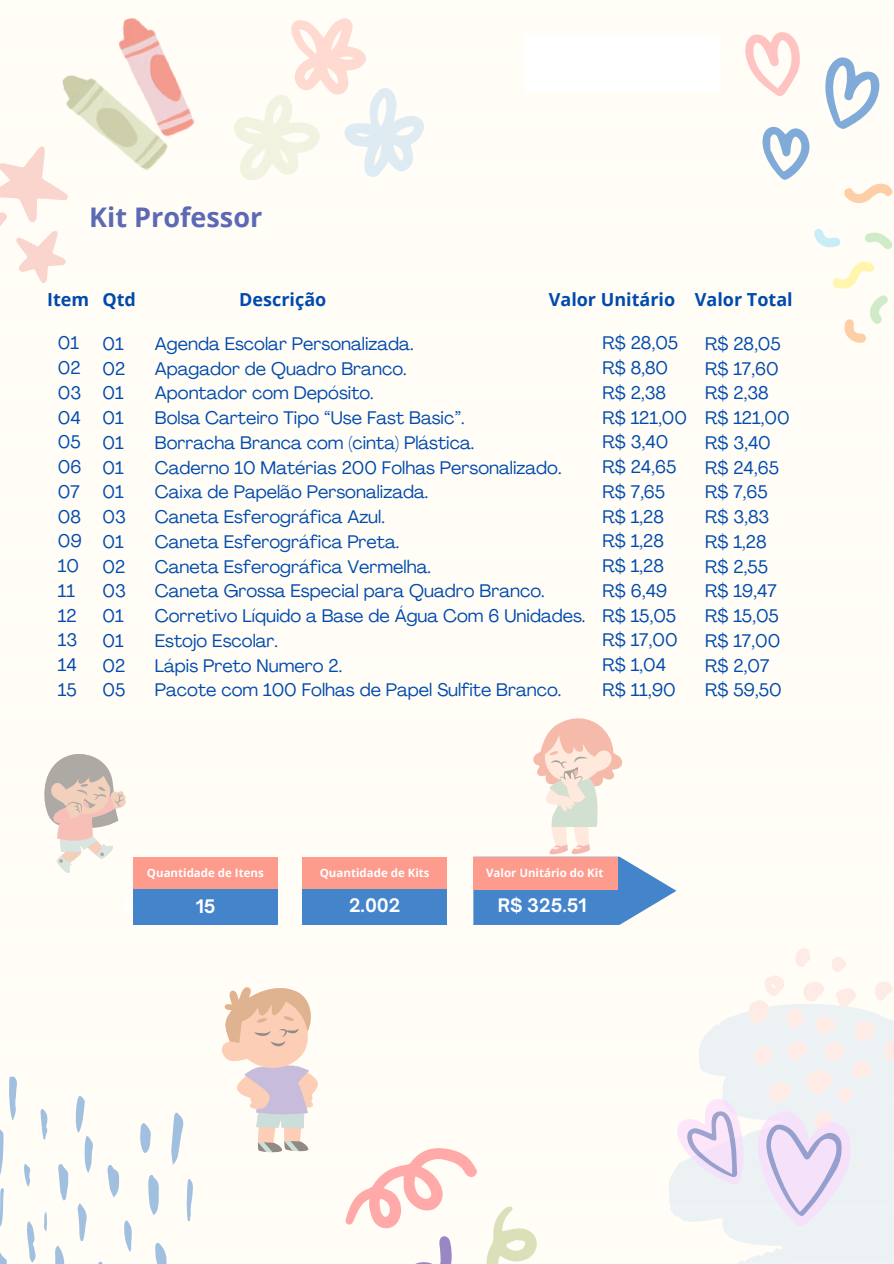
<style>
.page{position:relative;width:894px;height:1264px;background:#fff}
.page>*{position:absolute;margin:0;border:0;box-sizing:border-box;transform-origin:0 0}
.t1{font:700 27px "Open Sans";color:#5d69b4}
.t2{font:18px/24.8px "Agrandir";color:#004aad}
.t3{font:700 18px "Open Sans";color:#004aad}
.t4{font:700 17.85px "Open Sauce One";color:#fff}
.t5{font:700 11.55px "Open Sans";color:#fff}
</style>
<div class="page">
<svg style="left:234px;top:18px;width:190px;height:162px"></svg>
<img style="left:62px;top:17px;width:133px;height:153px">
<svg style="left:171px;top:1112px;width:13px;height:52px"></svg>
<svg style="left:148px;top:1174px;width:11px;height:41px"></svg>
<svg style="left:55px;top:1245px;width:10px;height:18px"></svg>
<svg style="left:0;top:1252px;width:7px;height:11px"></svg>
<svg style="left:0;top:1076px;width:17px;height:99px"></svg>
<svg style="left:107px;top:1164px;width:12px;height:33px"></svg>
<svg style="left:58px;top:1164px;width:10px;height:36px"></svg>
<svg style="left:140px;top:1123px;width:11px;height:30px"></svg>
<svg style="left:155px;top:1242px;width:12px;height:21px"></svg>
<svg style="left:77px;top:1203px;width:10px;height:38px"></svg>
<svg style="left:76px;top:1096px;width:17px;height:76px"></svg>
<svg style="left:27px;top:1221px;width:9px;height:41px"></svg>
<svg style="left:186px;top:1178px;width:7px;height:43px"></svg>
<svg style="left:124px;top:1220px;width:8px;height:31px"></svg>
<svg style="left:40px;top:1108px;width:8px;height:31px"></svg>
<svg style="left:0;top:1188px;width:4px;height:38px"></svg>
<svg style="left:24px;top:1163px;width:7px;height:23px"></svg>
<svg style="left:44px;top:1212px;width:3px;height:19px"></svg>
<svg style="left:486px;top:1206px;width:51px;height:57px"></svg>
<svg style="left:345px;top:1148px;width:132px;height:115px"></svg>
<svg style="left:44px;top:754px;width:82px;height:118px"></svg>
<svg style="left:669px;top:948px;width:224px;height:315px"></svg>
<svg style="left:745px;top:32px;width:148px;height:311px"></svg>
<svg style="left:0;top:146px;width:68px;height:138px"></svg>
<svg style="left:221px;top:987px;width:97px;height:165px"></svg>
<svg style="left:473px;top:718px;width:203px;height:207px"></svg>
<div style="left:473px;top:856px;width:144px;height:33px;background:#fd9b8d"></div>
<div style="left:302px;top:856px;width:145px;height:33px;background:#fd9b8d"></div>
<div style="left:302px;top:889px;width:145px;height:36px;background:#4484cb"></div>
<div style="left:133px;top:856px;width:144px;height:33px;background:#fd9b8d"></div>
<div style="left:133px;top:889px;width:144px;height:36px;background:#4484cb"></div>
<p class="t1" style="left:89px;top:198px;width:174px">Kit Professor</p>
<h4 class="t3" style="left:47px;top:287px;width:44px">Item</h4>
<h1 class="t3" style="left:548px;top:287px;width:128px">Valor Unitário</h1>
<h4 class="t2" style="left:58px;top:332px;width:26px">01<br>02<br>03<br>04<br>05<br>06<br>07<br>08<br>09<br>10<br>11<br>12<br>13<br>14<br>15</h4>
<h4 class="t2" style="left:602px;top:332px;width:86px">R$ 28,05<br>R$ 8,80<br>R$ 2,38<br>R$ 121,00<br>R$ 3,40<br>R$ 24,65<br>R$ 7,65<br>R$ 1,28<br>R$ 1,28<br>R$ 1,28<br>R$ 6,49<br>R$ 15,05<br>R$ 17,00<br>R$ 1,04<br>R$ 11,90</h4>
<p class="t3" style="left:102px;top:287px;width:35px">Qtd</p>
<p class="t3" style="left:239px;top:287px;width:89px">Descrição</p>
<p class="t2" style="left:102px;top:333px;width:25px">01<br>02<br>01<br>01<br>01<br>01<br>01<br>03<br>01<br>02<br>03<br>01<br>01<br>02<br>05</p>
<p class="t2" style="left:155px;top:333px;width:432px">Agenda Escolar Personalizada.<br>Apagador de Quadro Branco.<br>Apontador com Depósito.<br>Bolsa Carteiro Tipo “Use Fast Basic”.<br>Borracha Branca com (cinta) Plástica.<br>Caderno 10 Matérias 200 Folhas Personalizado.<br>Caixa de Papelão Personalizada.<br>Caneta Esferográfica Azul.<br>Caneta Esferográfica Preta.<br>Caneta Esferográfica Vermelha.<br>Caneta Grossa Especial para Quadro Branco.<br>Corretivo Líquido a Base de Água Com 6 Unidades.<br>Estojo Escolar.<br>Lápis Preto Numero 2.<br>Pacote com 100 Folhas de Papel Sulfite Branco.</p>
<h4 class="t3" style="left:694px;top:287px;width:99px">Valor Total</h4>
<h4 class="t2" style="left:704px;top:333px;width:86px">R$ 28,05<br>R$ 17,60<br>R$ 2,38<br>R$ 121,00<br>R$ 3,40<br>R$ 24,65<br>R$ 7,65<br>R$ 3,83<br>R$ 1,28<br>R$ 2,55<br>R$ 19,47<br>R$ 15,05<br>R$ 17,00<br>R$ 2,07<br>R$ 59,50</h4>
<p class="t5" style="left:147px;top:864px;width:118px">Quantidade de Itens</p>
<p class="t4" style="left:196px;top:895px;width:21px">15</p>
<h5 class="t5" style="left:320px;top:864px;width:111px">Quantidade de Kits</h5>
<h5 class="t4" style="left:292px;top:894px;width:86px">R$ 423..0</h5>
<h3 class="t4" style="left:349px;top:894px;width:53px">290 2</h3>
<h5 class="t5" style="left:486px;top:864px;width:119px">Valor Unitário do Kit</h5>
<h3 class="t4" style="left:497px;top:894px;width:90px">R$ 325.51</h3>
</div>
